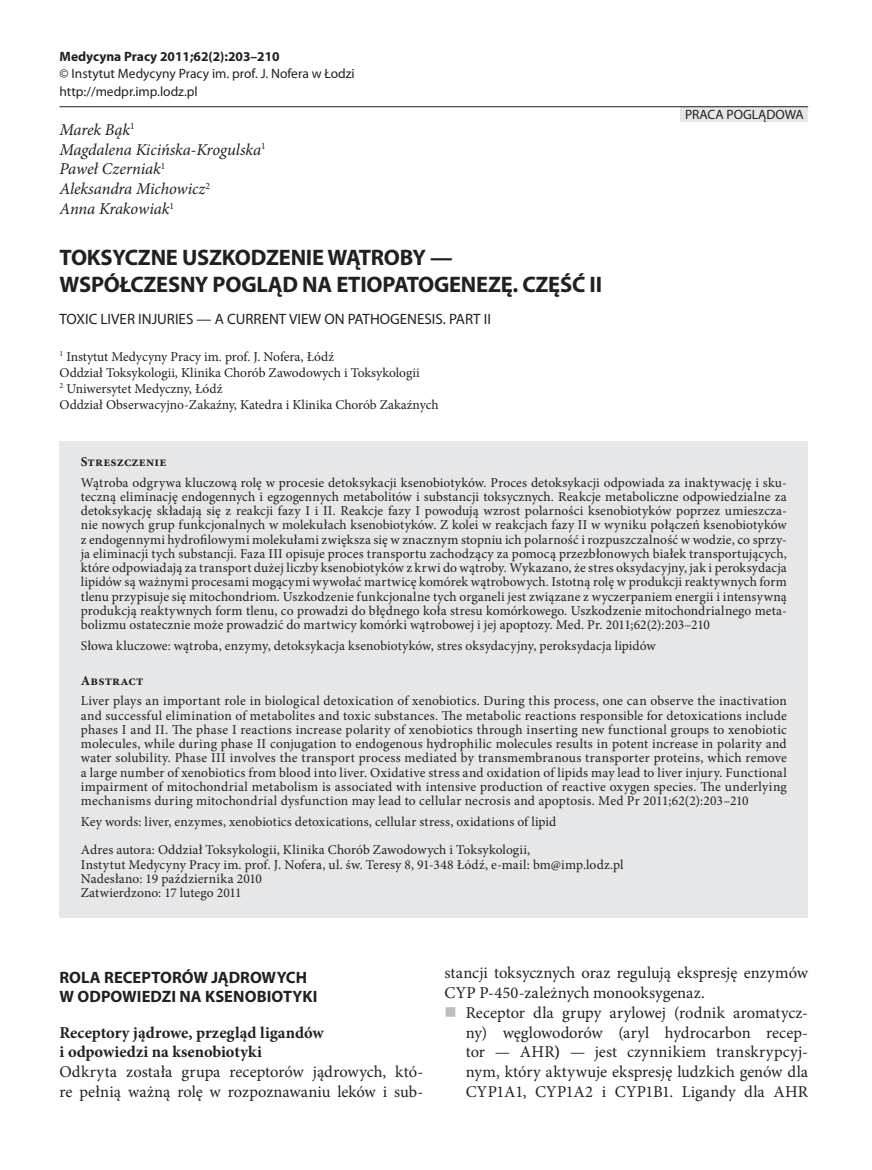
<style>
.page{position:relative;width:872px;height:1170px;background:#fff}
.page>*{position:absolute;margin:0;border:0;box-sizing:border-box;transform-origin:0 0}
.t1{font:700 22.5px/27px "Myriad Pro";letter-spacing:-.01em;color:#231f20}
.t2{font:16.5px/19.8px "Minion Pro";color:#231f20}
.t3{font:italic 16.5px/19.8px "Minion Pro";letter-spacing:-.005em;color:#231f20}
.t4{font:700 16.5px/19.8px "Minion Pro";color:#231f20}
.t5{font:700 16.5px/19.8px "Myriad Pro";letter-spacing:.005em;color:#231f20}
.t6{font:15px "Myriad Pro";color:#231f20}
.t7{font:13.5px/14.2px "Minion Pro";letter-spacing:.005em;color:#231f20}
.t8{font:13.5px/17.2px "Myriad Pro";color:#231f20}
.t9{font:700 13.5px "Myriad Pro";color:#231f20}
.t10{font:700 13.5px "Minion Pro";letter-spacing:.005em;color:#231f20}
.s1{color:#bcbdc0}
.s2{font-weight:700}
</style>
<div class="page">
<div style="left:680px;top:106px;width:128px;height:16px;background:#e6e7e9"></div>
<hr style="left:60px;top:106px;width:748px;height:1px;background:#231f20">
<div style="left:60px;top:441px;width:748px;height:476px;background:#e6e7e9"></div>
<p class="t9" style="left:60px;top:48px;width:222px">Medycyna Pracy 2011;62(2):203–210</p>
<p class="t8" style="left:60px;top:65px;width:297px">© Instytut Medycyny Pracy im. prof. J. Nofera w Łodzi http://medpr.imp.lodz.pl</p>
<p class="t3" style="left:60px;top:119px;width:208px">Marek Bąk<sup>1<br></sup>Magdalena Kicińska-Krogulska<sup>1<br></sup>Paweł Czerniak<sup>1<br></sup>Aleksandra Michowicz<sup>2<br></sup>Anna Krakowiak<sup>1</sup></p>
<h1 class="t1" style="left:60px;top:243px;width:544px">TOKSYCZNE USZKODZENIE WĄTROBY —<br>WSPÓŁCZESNY POGLĄD NA ETIOPATOGENEZĘ. CZĘŚĆ II</h1>
<p class="t6" style="left:60px;top:309px;width:433px">TOXIC LIVER INJURIES — A CURRENT VIEW ON PATHOGENESIS. PART II</p>
<p class="t7" style="left:60px;top:348px;width:380px;line-height:16.2px"><sup>1</sup> Instytut Medycyny Pracy im. prof. J. Nofera, Łódź<br>Oddział Toksykologii, Klinika Chorób Zawodowych i Toksykologii<br><sup>2</sup> Uniwersytet Medyczny, Łódź<br>Oddział Obserwacyjno-Zakaźny, Katedra i Klinika Chorób Zakaźnych</p>
<p class="t8" style="left:685px;top:106px;width:120px">PRACA POGLĄDOWA</p>
<p class="t10" style="left:81px;top:452px;width:87px">Streszczenie</p>
<p class="t7" style="left:81px;top:475px;width:707px;text-align:justify">Wątroba odgrywa kluczową rolę w procesie detoksykacji ksenobiotyków. Proces detoksykacji odpowiada za inaktywację i sku&shy;teczną eliminację endogennych i egzogennych metabolitów i substancji toksycznych. Reakcje metaboliczne odpowiedzialne za detoksykację składają się z reakcji fazy I i II. Reakcje fazy I powodują wzrost polarności ksenobiotyków poprzez umieszcza&shy;nie nowych grup funkcjonalnych w molekułach ksenobiotyków. Z kolei w reakcjach fazy II w wyniku połączeń ksenobiotyków z endogennymi hydrofilowymi molekułami zwiększa się w znacznym stopniu ich polarność i rozpuszczalność w wodzie, co sprzy&shy;ja eliminacji tych substancji. Faza III opisuje proces transportu zachodzący za pomocą przezbłonowych białek transportujących, które odpowiadają za transport dużej liczby ksenobiotyków z krwi do wątroby. Wykazano, że stres oksydacyjny, jak i peroksydacja lipidów są ważnymi procesami mogącymi wywołać martwicę komórek wątrobowych. Istotną rolę w produkcji reaktywnych form tlenu przypisuje się mitochondriom. Uszkodzenie funkcjonalne tych organeli jest związane z wyczerpaniem energii i intensywną produkcją reaktywnych form tlenu, co prowadzi do błędnego koła stresu komórkowego. Uszkodzenie mitochondrialnego meta&shy;bolizmu ostatecznie może prowadzić do martwicy komórki wątrobowej i jej apoptozy. Med. Pr. 2011;62(2):203–210</p>
<p class="t7" style="left:81px;top:638px;width:576px">Słowa kluczowe: wątroba, enzymy, detoksykacja ksenobiotyków, stres oksydacyjny, peroksydacja lipidów</p>
<p class="t10" style="left:81px;top:671px;width:64px">Abstract</p>
<p class="t7" style="left:81px;top:694px;width:707px;text-align:justify">Liver plays an important role in biological detoxication of xenobiotics. During this process, one can observe the inactivation and successful elimination of metabolites and toxic substances. The metabolic reactions responsible for detoxications include phases I and II. The phase I reactions increase polarity of xenobiotics through inserting new functional groups to xenobiotic molecules, while during phase II conjugation to endogenous hydrophilic molecules results in potent increase in polarity and water solubility. Phase III involves the transport process mediated by transmembranous transporter proteins, which remove a large number of xenobiotics from blood into liver. Oxidative stress and oxidation of lipids may lead to liver injury. Functional impairment of mitochondrial metabolism is associated with intensive production of reactive oxygen species. The underlying mechanisms during mitochondrial dysfunction may lead to cellular necrosis and apoptosis. Med Pr 2011;62(2):203–210</p>
<p class="t7" style="left:81px;top:807px;width:477px;line-height:28.5px">Key words: liver, enzymes, xenobiotics detoxications, cellular stress, oxidations of lipid<br>Adres autora: Oddział Toksykologii, Klinika Chorób Zawodowych i Toksykologii,</p>
<p class="t7" style="left:81px;top:857px;width:544px">Instytut Medycyny Pracy im. prof. J. Nofera, ul. św. Teresy 8, 91-348 Łódź, e-mail: bm@imp.lodz.pl<br>Nadesłano: 19 października 2010<br>Zatwierdzono: 17 lutego 2011</p>
<p class="t5" style="left:60px;top:966px;width:259px">ROLA RECEPTORÓW JĄDROWYCH<br>W ODPOWIEDZI NA KSENOBIOTYKI</p>
<p class="t4" style="left:60px;top:1022px;width:266px">Receptory jądrowe, przegląd ligandów i odpowiedzi na ksenobiotyki</p>
<p class="t2" style="left:60px;top:1061px;width:365px">Odkryta została grupa receptorów jądrowych, któ&shy;re pełnią ważną rolę w rozpoznawaniu leków i sub-</p>
<p class="t2" style="left:444px;top:962px;width:365px">stancji toksycznych oraz regulują ekspresję enzymów<br>CYP P-450-zależnych monooksygenaz.</p>
<p class="t2" style="left:466px;top:1002px;width:344px;text-align:justify;text-indent:-21px"><span class="s1">■</span> Receptor dla grupy arylowej (rodnik aromatycz&shy;ny) węglowodorów (aryl hydrocarbon recep&shy;tor — AHR<span class="s2">)</span> — jest czynnikiem transkrypcyj&shy;nym, który aktywuje ekspresję ludzkich genów dla CYP1A1, CYP1A2 i CYP1B1. Ligandy dla AHR</p>
</div>
